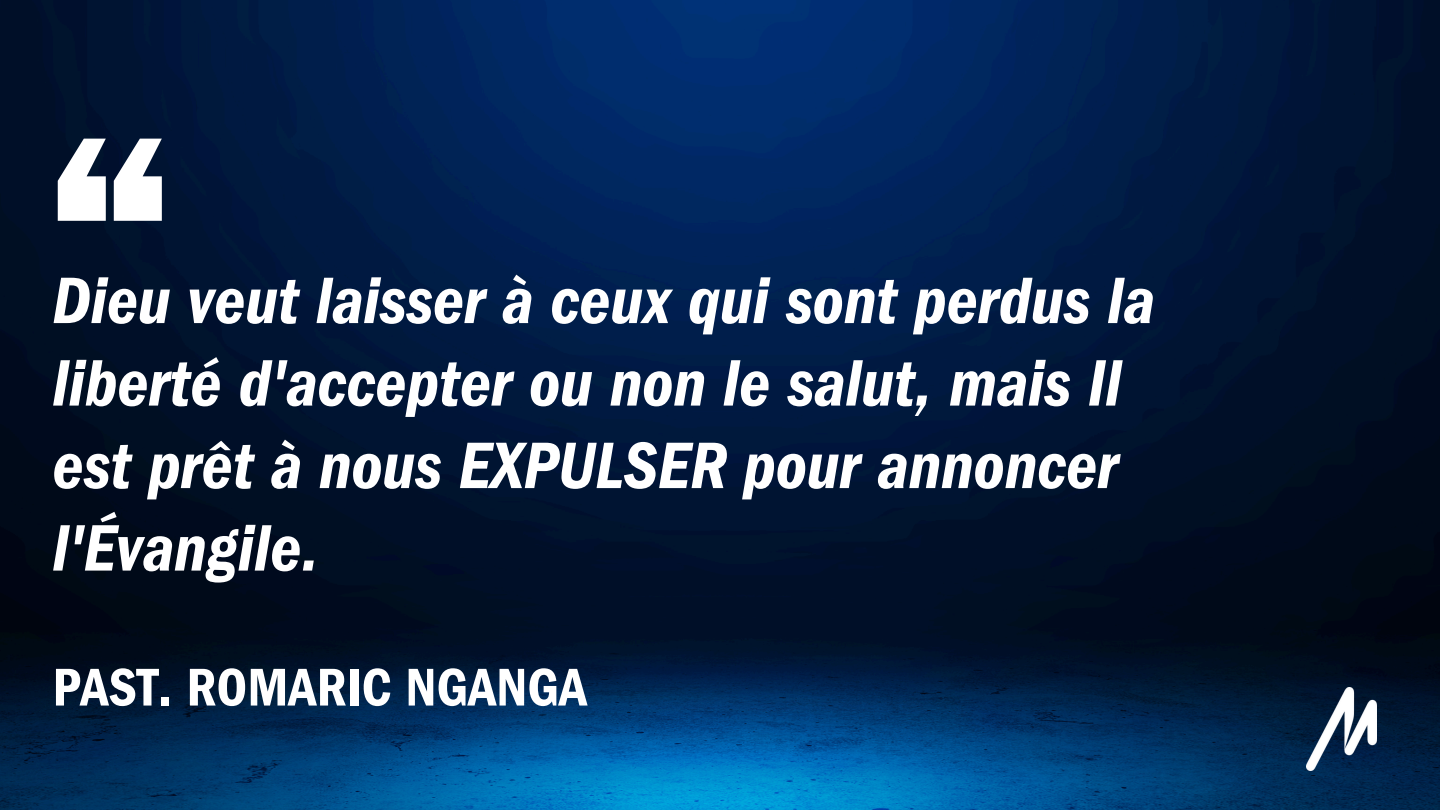
<style>
.page{position:relative;width:1440px;height:810px;background:#fff}
.page>*{position:absolute;margin:0;border:0;box-sizing:border-box;transform-origin:0 0}
.t1{font:800 277.5px "Franklin Gothic LT Pro";color:#fff}
.t2{font:68px/82.5px "Franklin Gothic LT Pro Dm Cn It";color:#fff}
.t3{font:55px "Franklin Gothic LT Pro Dm Cn";color:#fff}
</style>
<div class="page">
<img style="left:0;top:0;width:1440px;height:810px">
<img style="left:1307px;top:688px;width:70px;height:82px">
<p class="t1" style="left:38px;top:139px;width:146px">“</p>
<p class="t2" style="left:52px;top:269px;width:1104px">Dieu veut laisser à ceux qui sont perdus la liberté d'accepter ou non le salut, mais Il est prêt à nous EXPULSER pour annoncer l'Évangile.</p>
<p class="t3" style="left:52px;top:668px;width:536px">PAST. ROMARIC NGANGA</p>
</div>
